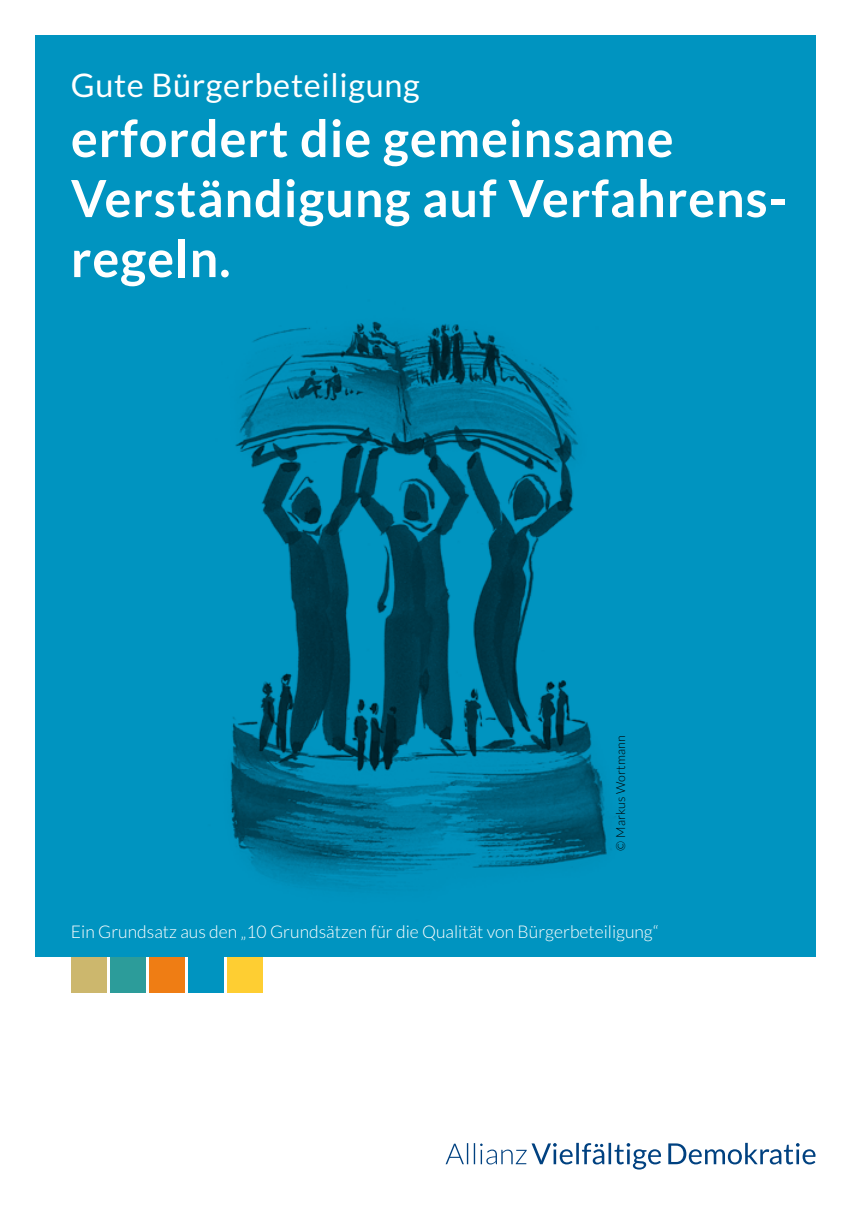
<style>
.page{position:relative;width:851px;height:1205px;background:#fff}
.page>*{position:absolute;margin:0;border:0;box-sizing:border-box;transform-origin:0 0}
.t1{font:700 51.25px/60px "Lato";letter-spacing:.02em;color:#fff}
.t2{font:32.5px "Lato";letter-spacing:.02em;color:#fff}
.t3{font:300 17.5px "Lato";color:#fff}
.t4{font:300 12.5px "Lato";letter-spacing:.01em;color:#000}
</style>
<div class="page">
<div style="left:35px;top:35px;width:780px;height:922px;background:#0094c0"></div>
<img style="left:230px;top:321px;width:386px;height:568px">
<div style="left:227px;top:957px;width:35px;height:35px;background:#fece32"></div>
<div style="left:71px;top:957px;width:35px;height:35px;background:#ccb76d"></div>
<div style="left:110px;top:957px;width:35px;height:35px;background:#2c9c9a"></div>
<div style="left:149px;top:957px;width:35px;height:35px;background:#ef7d14"></div>
<div style="left:188px;top:957px;width:35px;height:35px;background:#0094c0"></div>
<svg style="left:445px;top:1143px;width:370px;height:26px"></svg>
<h2 class="t2" style="left:71px;top:67px;width:350px">Gute Bürgerbeteiligung</h2>
<h1 class="t1" style="left:71px;top:108px;width:717px">erfordert die gemeinsame<br>Verständigung auf Verfahrens&shy;regeln.</h1>
<p class="t4" style="left:614px;top:850px;width:117px;rotate:-90deg">© Markus Wortmann</p>
<p class="t3" style="left:71px;top:922px;width:589px">Ein Grundsatz aus den „10 Grundsätzen für die Qualität von Bürgerbeteiligung“</p>
</div>
